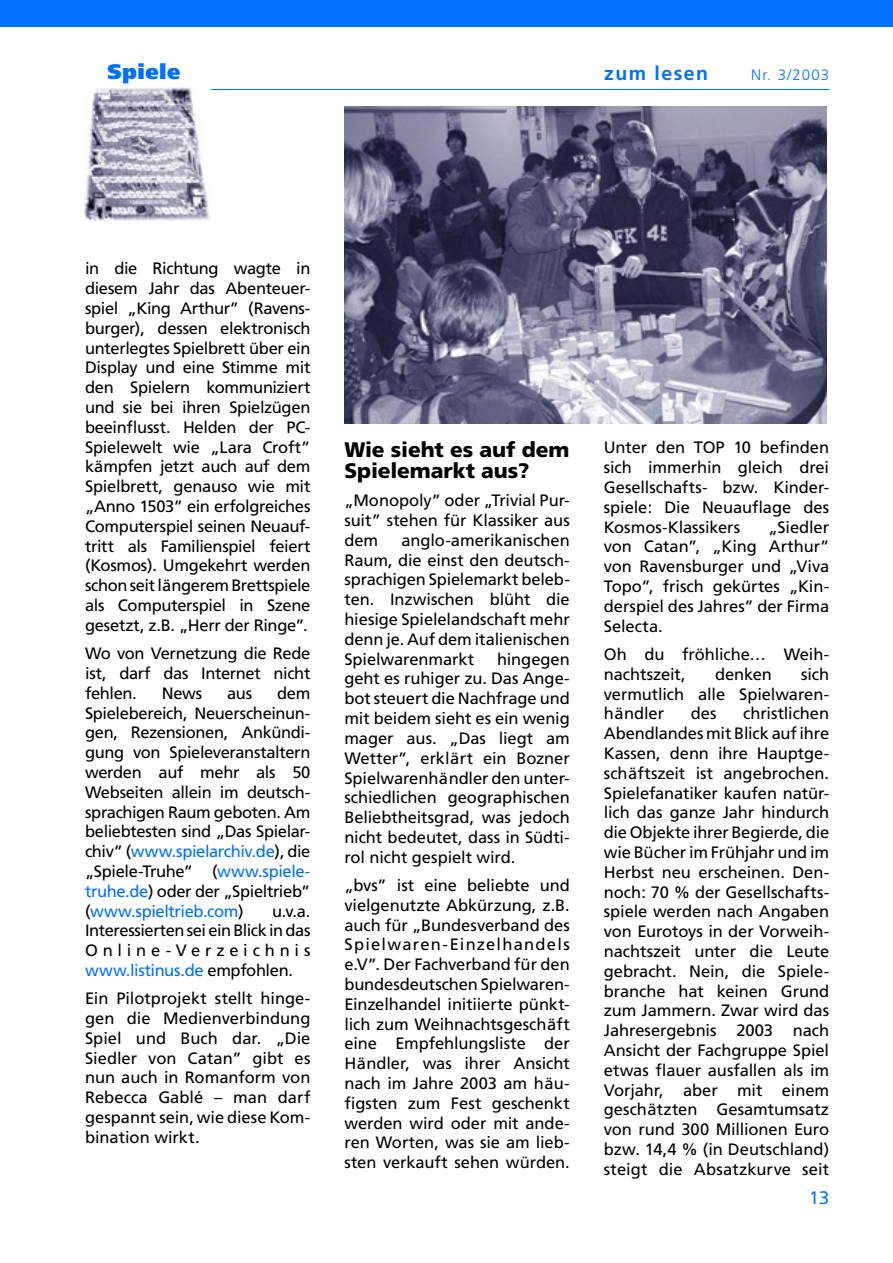
<style>
.page{position:relative;width:893px;height:1263px;background:#fff}
.page>*{position:absolute;margin:0;border:0;box-sizing:border-box;transform-origin:0 0}
.t1{font:900 21px/21px "Frutiger";letter-spacing:-.005em;color:#000}
.t2{font:900 21px "Frutiger";letter-spacing:.025em;color:#0070ff}
.t3{font:700 19.5px "Frutiger";letter-spacing:.075em;color:#0070ff}
.t4{font:300 18px "Frutiger";color:#0070ff}
.t5{font:16.5px/19.8px "Frutiger";letter-spacing:-.005em;color:#000;text-align:justify}
.t6{font:300 15px "Frutiger";letter-spacing:.075em;color:#0070ff}
.s1{color:#0070ff}
</style>
<div class="page">
<hr style="left:85px;top:89px;width:744px;height:1px;background:#0070ff">
<div style="left:0;top:0;width:893px;height:27px;background:#0070ff"></div>
<img style="left:84px;top:88px;width:127px;height:132px">
<img style="left:344px;top:106px;width:483px;height:318px">
<p class="t2" style="left:107px;top:59px;width:75px">Spiele</p>
<p class="t3" style="left:604px;top:61px;width:105px">zum lesen</p>
<p class="t6" style="left:751px;top:66px;width:79px">Nr. 3/2003</p>
<p class="t5" style="left:85px;top:259px;width:227px">in die Richtung wagte in diesem Jahr das Abenteuer&shy;spiel „King Arthur” (Ravens&shy;burger), dessen elektronisch unterlegtes Spielbrett über ein Display und eine Stimme mit den Spielern kommuniziert und sie bei ihren Spielzügen beeinflusst. Helden der PC-Spielewelt wie „Lara Croft” kämpfen jetzt auch auf dem Spielbrett, genauso wie mit „Anno 1503” ein erfolgreiches Computerspiel seinen Neuauf&shy;tritt als Familienspiel feiert (Kosmos). Umgekehrt werden schon seit längerem Brettspiele als Computerspiel in Szene gesetzt, z.B. „Herr der Ringe”.</p>
<p class="t5" style="left:85px;top:643px;width:227px">Wo von Vernetzung die Rede ist, darf das Internet nicht fehlen.</p>
<p class="t5" style="left:85px;top:683px;width:227px;text-indent:192px">dem Spielebereich, Neuerscheinun&shy;gen, Rezensionen, Ankündi&shy;gung von Spieleveranstaltern werden auf mehr als 50<br>Webseiten allein im deutsch&shy;sprachigen Raum geboten. Am beliebtesten sind „Das Spielar&shy;chiv” (<span class="s1">www.spielarchiv.de</span>), die „Spiele-Truhe” (<span class="s1">www.spiele&shy;truhe.de</span>) oder der „Spieltrieb” (<span class="s1">www.spieltrieb.com</span>)</p>
<p class="t5" style="left:162px;top:683px;width:42px">News</p>
<p class="t5" style="left:227px;top:683px;width:27px">aus</p>
<p class="t5" style="left:85px;top:901px;width:227px;text-indent:187px">u.v.a.<br>Interessierten sei ein Blick in das Online-Verzeichnis <span class="s1">www.listinus.de</span> empfohlen.</p>
<p class="t5" style="left:85px;top:988px;width:227px">Ein Pilotprojekt stellt hinge&shy;gen die Medienverbindung Spiel und Buch dar. „Die Siedler von Catan” gibt es nun auch in Romanform von Rebecca Gablé – man darf gespannt sein, wie diese Kom&shy;bination wirkt.</p>
<p class="t1" style="left:344px;top:439px;width:227px">Wie sieht es auf dem<br>Spielemarkt aus?</p>
<p class="t5" style="left:344px;top:490px;width:227px">„Monopoly” oder „Trivial Pur&shy;suit” stehen für Klassiker aus dem</p>
<p class="t5" style="left:344px;top:530px;width:227px;text-indent:57px">anglo-amerikanischen Raum, die einst den deutsch&shy;sprachigen Spielemarkt beleb&shy;ten. Inzwischen blüht die hiesige Spielelandschaft mehr denn je. Auf dem italienischen Spielwarenmarkt</p>
<p class="t5" style="left:344px;top:649px;width:227px;text-indent:153px">hingegen geht es ruhiger zu. Das Ange&shy;bot steuert die Nachfrage und mit beidem sieht es ein wenig mager aus. „Das liegt am Wetter”, erklärt ein Bozner Spielwarenhändler den unter&shy;schiedlichen geographischen Beliebtheitsgrad, was jedoch nicht bedeutet, dass in Südti&shy;rol nicht gespielt wird.</p>
<p class="t5" style="left:344px;top:875px;width:227px">„bvs” ist eine beliebte und vielgenutzte Abkürzung, z.B. auch für „Bundesverband des Spielwaren-Einzelhandels e.V”. Der Fachverband für den bundesdeutschen Spielwaren-Einzelhandel initiierte pünkt&shy;lich zum Weihnachtsgeschäft eine Empfehlungsliste der Händler, was ihrer Ansicht nach im Jahre 2003 am häu&shy;figsten zum Fest geschenkt werden wird oder mit ande&shy;ren Worten, was sie am lieb&shy;sten verkauft sehen würden.</p>
<p class="t5" style="left:604px;top:438px;width:227px">Unter den TOP 10 befinden sich immerhin gleich drei Gesellschafts- bzw. Kinder&shy;spiele: Die Neuauflage des Kosmos-Klassikers</p>
<p class="t5" style="left:604px;top:517px;width:227px;text-indent:165px">„Siedler von Catan”, „King Arthur” von Ravensburger und „Viva Topo”, frisch gekürtes „Kin&shy;derspiel des Jahres” der Firma Selecta.</p>
<p class="t5" style="left:604px;top:644px;width:227px">Oh du fröhliche… Weih&shy;nachtszeit,</p>
<p class="t5" style="left:604px;top:664px;width:227px;text-indent:197px">sich vermutlich alle Spielwaren&shy;händler</p>
<p class="t5" style="left:715px;top:664px;width:58px">denken</p>
<p class="t5" style="left:604px;top:704px;width:227px;text-indent:139px">christlichen Abendlandes mit Blick auf ihre Kassen, denn ihre Hauptge&shy;schäftszeit ist angebrochen.<br>Spielefanatiker kaufen natür&shy;lich das ganze Jahr hindurch die Objekte ihrer Begierde, die wie Bücher im Frühjahr und im Herbst neu erscheinen. Den&shy;noch: 70 % der Gesellschafts&shy;spiele werden nach Angaben von Eurotoys in der Vorweih&shy;nachtszeit unter die Leute gebracht. Nein, die Spiele&shy;branche hat keinen Grund zum Jammern. Zwar wird das Jahresergebnis 2003 nach Ansicht der Fachgruppe Spiel etwas flauer ausfallen als im Vorjahr, aber mit einem geschätzten Gesamtumsatz von rund 300 Millionen Euro bzw. 14,4 % (in Deutschland) steigt die Absatzkurve seit</p>
<p class="t5" style="left:691px;top:704px;width:27px">des</p>
<p class="t4" style="left:809px;top:1188px;width:22px">13</p>
</div>
